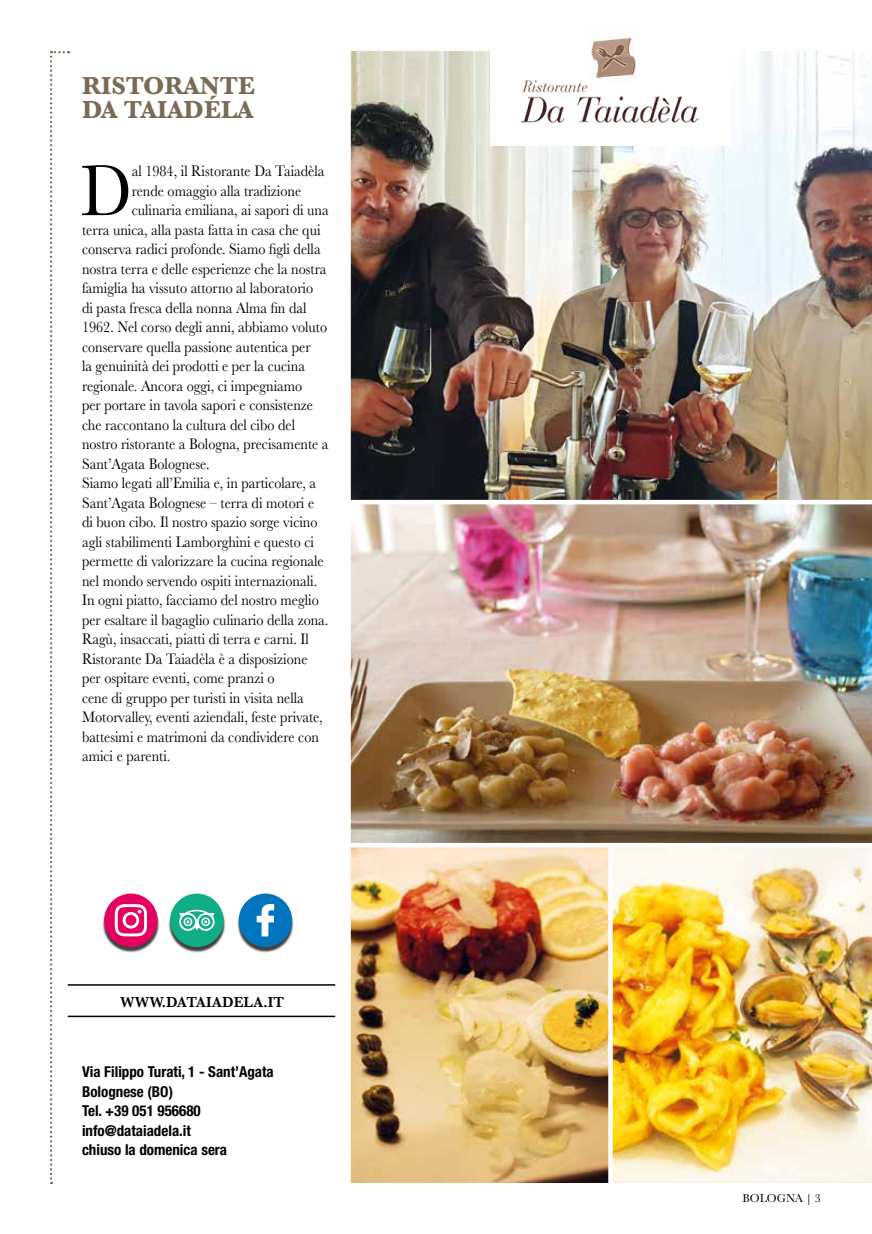
<style>
.page{position:relative;width:872px;height:1234px;background:#fff}
.page>*{position:absolute;margin:0;border:0;box-sizing:border-box;transform-origin:0 0}
.t1{font:74.7px "Baskerville";color:#000;scale:.9 1}
.t2{font:700 25.5px/24px "Baskerville";color:#7a6a56}
.t3{font:15.75px "Baskerville";color:#000;scale:.9 1}
.t4{font:700 condensed 15px/19.5px "Helvetica Neue LT Std";color:#000}
.t5{font:600 15px "Baskerville";color:#000}
.t6{font:12px "Baskerville";color:#000}
</style>
<div class="page">
<div style="left:237px;top:895px;width:57px;height:57px;background:#000;opacity:.75"></div>
<div style="left:239px;top:893px;width:53px;height:53px;background:#0075bd;border-radius:50%"></div>
<svg style="left:257px;top:904px;width:17px;height:32px"></svg>
<div style="left:102px;top:895px;width:57px;height:57px;background:#000;opacity:.75"></div>
<div style="left:104px;top:893px;width:54px;height:53px;background:#e60060;border-radius:50%"></div>
<svg style="left:115px;top:904px;width:32px;height:32px"></svg>
<div style="left:168px;top:895px;width:57px;height:57px;background:#000;opacity:.75"></div>
<div style="left:170px;top:893px;width:53px;height:53px;background:#11ad87;border-radius:50%"></div>
<svg style="left:179px;top:909px;width:36px;height:22px"></svg>
<img style="left:351px;top:504px;width:521px;height:338px">
<img style="left:351px;top:51px;width:521px;height:449px">
<svg style="left:50px;top:51px;width:19px;height:1132px"></svg>
<img style="left:351px;top:847px;width:257px;height:335px">
<img style="left:613px;top:847px;width:259px;height:335px">
<hr style="left:68px;top:983px;width:267px;height:2px;background:#000">
<hr style="left:68px;top:1015px;width:267px;height:1px;background:#000">
<div style="left:490px;top:0;width:240px;height:146px;background:#fff"></div>
<img style="left:521px;top:80px;width:178px;height:44px">
<img style="left:587px;top:37px;width:49px;height:45px">
<h2 class="t2" style="left:82px;top:73px;width:175px">RISTORANTE<br>DA TAIADÉLA</h2>
<h1 class="t1" style="left:81px;top:143px;width:58px">D</h1>
<p class="t3" style="left:132px;top:161px;width:216px">al 1984, il Ristorante Da Taiadèla</p>
<p class="t3" style="left:132px;top:180px;width:190px">rende omaggio alla tradizione</p>
<p class="t3" style="left:132px;top:200px;width:220px">culinaria emiliana, ai sapori di una</p>
<p class="t3" style="left:82px;top:219px;width:266px">terra unica, alla pasta fatta in casa che qui</p>
<p class="t3" style="left:82px;top:239px;width:267px">conserva radici profonde. Siamo figli della</p>
<p class="t3" style="left:82px;top:258px;width:273px">nostra terra e delle esperienze che la nostra</p>
<p class="t3" style="left:82px;top:278px;width:258px">famiglia ha vissuto attorno al laboratorio</p>
<p class="t3" style="left:82px;top:297px;width:251px">di pasta fresca della nonna Alma fin dal</p>
<p class="t3" style="left:82px;top:317px;width:274px">1962. Nel corso degli anni, abbiamo voluto</p>
<p class="t3" style="left:82px;top:336px;width:255px">conservare quella passione autentica per</p>
<p class="t3" style="left:82px;top:356px;width:249px">la genuinità dei prodotti e per la cucina</p>
<p class="t3" style="left:82px;top:375px;width:246px">regionale. Ancora oggi, ci impegniamo</p>
<p class="t3" style="left:82px;top:395px;width:258px">per portare in tavola sapori e consistenze</p>
<p class="t3" style="left:82px;top:414px;width:238px">che raccontano la cultura del cibo del</p>
<p class="t3" style="left:82px;top:434px;width:275px">nostro ristorante a Bologna, precisamente a</p>
<p class="t3" style="left:82px;top:453px;width:143px">Sant’Agata Bolognese.</p>
<p class="t3" style="left:82px;top:473px;width:262px">Siamo legati all’Emilia e, in particolare, a</p>
<p class="t3" style="left:82px;top:492px;width:259px">Sant’Agata Bolognese – terra di motori e</p>
<p class="t3" style="left:82px;top:512px;width:263px">di buon cibo. Il nostro spazio sorge vicino</p>
<p class="t3" style="left:82px;top:531px;width:259px">agli stabilimenti Lamborghini e questo ci</p>
<p class="t3" style="left:82px;top:551px;width:270px">permette di valorizzare la cucina regionale</p>
<p class="t3" style="left:82px;top:570px;width:263px">nel mondo servendo ospiti internazionali.</p>
<p class="t3" style="left:82px;top:590px;width:265px">In ogni piatto, facciamo del nostro meglio</p>
<p class="t3" style="left:82px;top:609px;width:275px">per esaltare il bagaglio culinario della zona.</p>
<p class="t3" style="left:82px;top:629px;width:253px">Ragù, insaccati, piatti di terra e carni. Il</p>
<p class="t3" style="left:82px;top:648px;width:252px">Ristorante Da Taiadèla è a disposizione</p>
<p class="t3" style="left:82px;top:668px;width:216px">per ospitare eventi, come pranzi o</p>
<p class="t3" style="left:82px;top:687px;width:248px">cene di gruppo per turisti in visita nella</p>
<p class="t3" style="left:82px;top:707px;width:269px">Motorvalley, eventi aziendali, feste private,</p>
<p class="t3" style="left:82px;top:726px;width:265px">battesimi e matrimoni da condividere con</p>
<p class="t3" style="left:82px;top:746px;width:100px">amici e parenti.</p>
<p class="t5" style="left:120px;top:991px;width:165px">WWW.DATAIADELA.IT</p>
<p class="t4" style="left:82px;top:1061px;width:193px">Via Filippo Turati, 1 - Sant’Agata<br>Bolognese (BO)<br>Tel. +39 051 956680 info@dataiadela.it<br>chiuso la domenica sera</p>
<p class="t6" style="left:742px;top:1190px;width:80px">BOLOGNA | 3</p>
</div>
